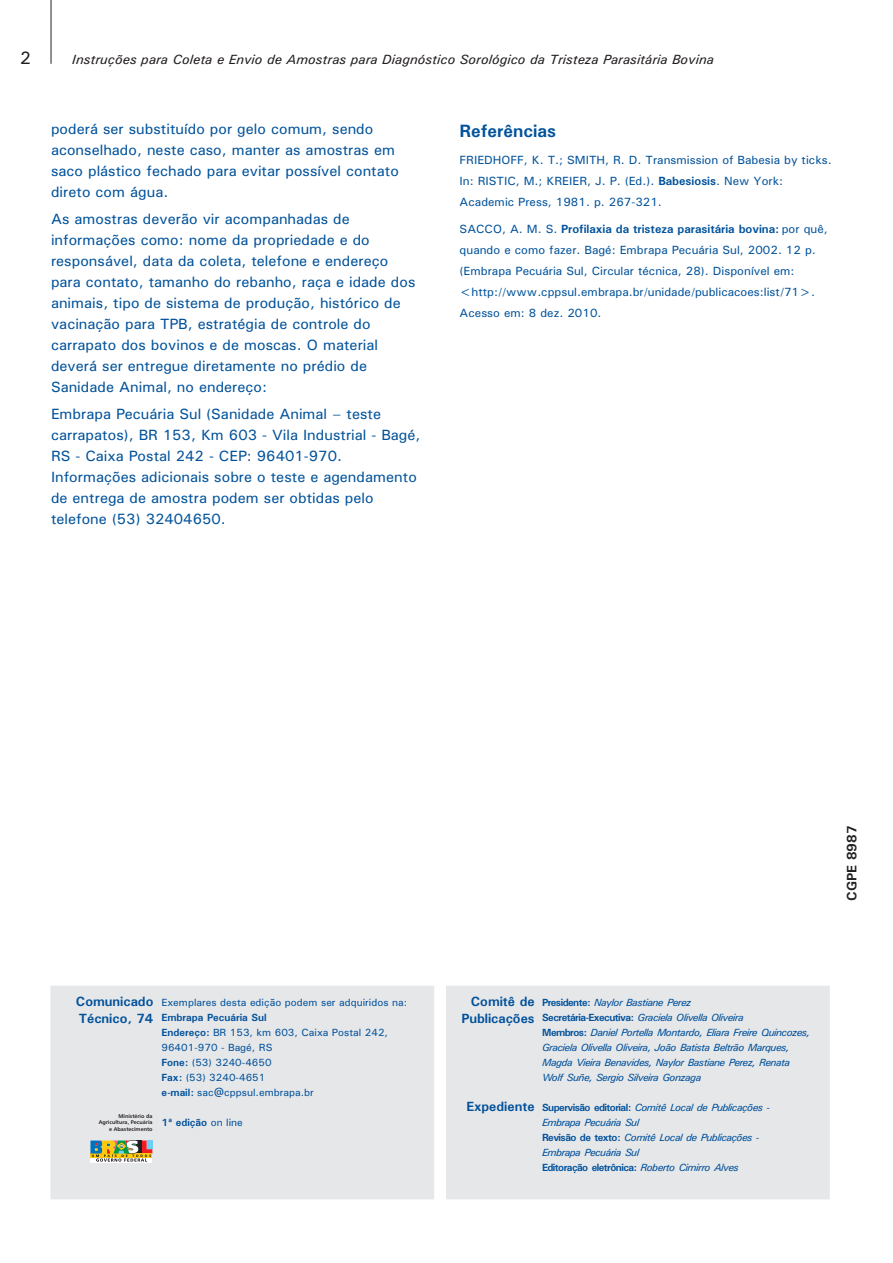
<style>
.page{position:relative;width:893px;height:1263px;background:#fff}
.page>*{position:absolute;margin:0;border:0;box-sizing:border-box;transform-origin:0 0}
.t1{font:500 18px "Univers";color:#01529b}
.t2{font:500 18px "Univers";color:#231f20}
.t3{font:500 15px/21px "Univers";color:#01529b}
.t4{font:500 13.8px "Univers";color:#231f20}
.t5{font:italic 500 13.5px "Univers";color:#231f20}
.t6{font:500 13.5px/16.4px "Univers";color:#01519b}
.t7{font:500 12px/21px "Univers";color:#01529b}
.t8{font:italic 500 10.5px/15px "Univers";letter-spacing:-.05em;color:#01519b}
.t9{font:500 10.5px/15px "Univers";color:#01519b}
.t10{font:500 10.5px "Univers";color:#01519b}
.t11{font:5.4px/6.6px "Humanist 777 BT Bold B,Bold";color:#231f20;text-align:right}
.s1{font-style:inherit}
.s2{font-style:normal}
</style>
<div class="page">
<hr style="left:51px;top:0;width:1px;height:64px;background:#231f20">
<div style="left:50px;top:986px;width:384px;height:213px;background:#e6e7e9"></div>
<div style="left:446px;top:986px;width:384px;height:213px;background:#e6e7e9"></div>
<svg style="left:90px;top:1161px;width:62px;height:1px"></svg>
<svg style="left:90px;top:1140px;width:62px;height:21px"></svg>
<p class="t2" style="left:20px;top:51px;width:13px">2</p>
<p class="t5" style="left:72px;top:54px;width:643px">Instruções para Coleta e Envio de Amostras para Diagnóstico Sorológico da Tristeza Parasitária Bovina</p>
<p class="t3" style="left:51px;top:119px;width:349px">poderá ser substituído por gelo comum, sendo aconselhado, neste caso, manter as amostras em saco plástico fechado para evitar possível contato direto com água.</p>
<p class="t3" style="left:51px;top:209px;width:366px">As amostras deverão vir acompanhadas de informações como: nome da propriedade e do responsável, data da coleta, telefone e endereço para contato, tamanho do rebanho, raça e idade dos animais, tipo de sistema de produção, histórico de vacinação para TPB, estratégia de controle do carrapato dos bovinos e de moscas. O material deverá ser entregue diretamente no prédio de Sanidade Animal, no endereço:</p>
<p class="t3" style="left:51px;top:404px;width:371px">Embrapa Pecuária Sul (Sanidade Animal – teste carrapatos), BR 153, Km 603 - Vila Industrial - Bagé, RS - Caixa Postal 242 - CEP: 96401-970.<br>Informações adicionais sobre o teste e agendamento de entrega de amostra podem ser obtidas pelo telefone (53) 32404650.</p>
<p class="t1" style="left:460px;top:124px;width:98px">Referências</p>
<p class="t7" style="left:460px;top:150px;width:374px">FRIEDHOFF, K. T.; SMITH, R. D. Transmission of Babesia by ticks.<br>In: RISTIC, M.; KREIER, J. P. (Ed.). <span class="s1">Babesiosis</span>. New York:<br>Academic Press, 1981. p. 267-321.</p>
<p class="t7" style="left:460px;top:219px;width:370px">SACCO, A. M. S. <span class="s1">Profilaxia da tristeza parasitária bovina:</span> por quê, quando e como fazer. Bagé: Embrapa Pecuária Sul, 2002. 12 p. (Embrapa Pecuária Sul, Circular técnica, 28). Disponível em: &lt;http://www.cppsul.embrapa.br/unidade/publicacoes:list/71&gt;.<br>Acesso em: 8 dez. 2010.</p>
<p class="t4" style="left:847px;top:901px;width:77px;rotate:-90deg">CGPE 8987</p>
<p class="t6" style="left:76px;top:995px;width:79px">Comunicado<br>Técnico, 74</p>
<p class="t6" style="left:461px;top:994px;width:75px;text-align:right">Comitê de<br>Publicações</p>
<p class="t8" style="left:542px;top:996px;width:269px"><span class="s2">Presidente:</span> Naylor Bastiane Perez<br><span class="s2">Secretária-Executiva:</span> Graciela Olivella Oliveira<br><span class="s2">Membros:</span> Daniel Portella Montardo, Eliara Freire Quincozes, Graciela Olivella Oliveira, João Batista Beltrão Marques, Magda Vieira Benavides, Naylor Bastiane Perez, Renata Wolf Suñe, Sergio Silveira Gonzaga</p>
<p class="t8" style="left:542px;top:1101px;width:229px"><span class="s2">Supervisão editorial:</span> Comitê Local de Publicações - Embrapa Pecuária Sul<br><span class="s2">Revisão de texto:</span> Comitê Local de Publicações - Embrapa Pecuária Sul<br><span class="s2">Editoração eletrônica:</span> Roberto Cimirro Alves</p>
<p class="t9" style="left:161px;top:996px;width:247px">Exemplares desta edição podem ser adquiridos na:</p>
<p class="t9" style="left:161px;top:1011px;width:228px"><span class="s1">Embrapa Pecuária Sul<br>Endereço:</span> BR 153, km 603, Caixa Postal 242,<br>96401-970 - Bagé, RS<br><span class="s1">Fone:</span> (53) 3240-4650<br><span class="s1">Fax:</span> (53) 3240-4651<br><span class="s1">e-mail:</span> sac@cppsul.embrapa.br</p>
<p class="t10" style="left:161px;top:1119px;width:83px">1ª edição <span class="s1">on line</span></p>
<p class="t6" style="left:466px;top:1099px;width:70px">Expediente</p>
<p class="t11" style="left:99px;top:1113px;width:55px">Ministério da<br>Agricultura, Pecuária e Abastecimento</p>
</div>
